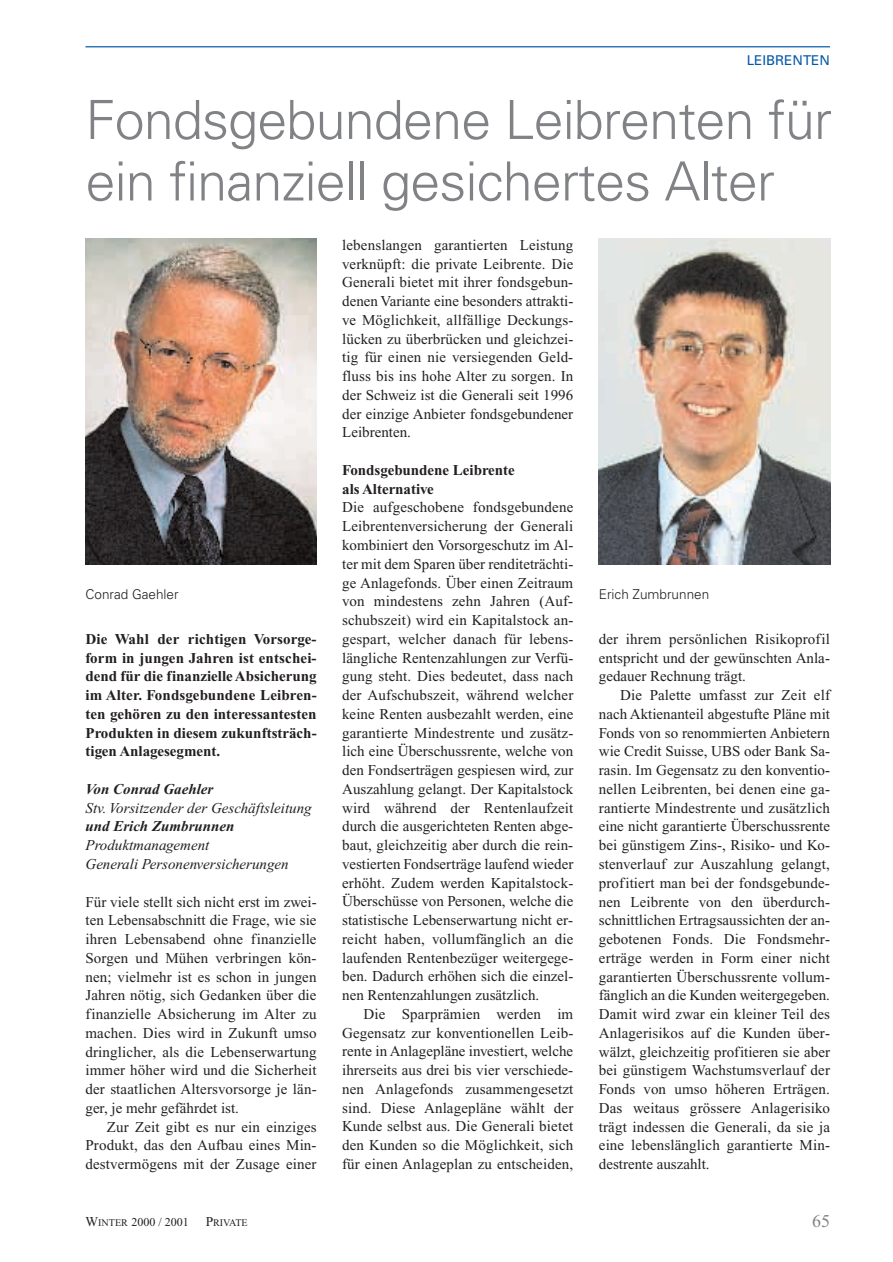
<style>
.page{position:relative;width:893px;height:1262px;background:#fff}
.page>*{position:absolute;margin:0;border:0;box-sizing:border-box;transform-origin:0 0}
.t1{font:300 54px/61.5px "Univers";letter-spacing:-.015em;color:#808285}
.t2{font:18px "Times New Roman";color:#808285}
.t3{font:15px/18.8px "Times New Roman";color:#231f20;text-align:justify}
.t4{font:700 15px/18.8px "Times New Roman";color:#231f20;text-align:justify}
.t5{font:italic 15px/18.8px "Times New Roman";color:#231f20}
.t6{font:italic 700 15px "Times New Roman";color:#231f20}
.t7{font:300 13.5px "Univers";color:#231f20}
.t8{font:13.5px "Univers";color:#0157a8}
.t9{font:10.2px "Times New Roman";color:#231f20}
.s1{font-size:13.5px}
.s2{font-size:12px}
</style>
<div class="page">
<hr style="left:85px;top:46px;width:745px;height:1px;background:#0157a8">
<img style="left:85px;top:238px;width:231px;height:326px">
<img style="left:599px;top:238px;width:231px;height:326px">
<p class="t8" style="left:746px;top:55px;width:85px">LEIBRENTEN</p>
<h1 class="t1" style="left:85px;top:94px;width:748px">Fondsgebundene Leibrenten für ein finanziell gesichertes Alter</h1>
<p class="t3" style="left:342px;top:237px;width:233px">lebenslangen garantierten Leistung verknüpft: die private Leibrente. Die Generali bietet mit ihrer fondsgebun&shy;denen Variante eine besonders attrakti&shy;ve Möglichkeit, allfällige Deckungs&shy;lücken zu überbrücken und gleichzei&shy;tig für einen nie versiegenden Geld&shy;fluss bis ins hohe Alter zu sorgen. In der Schweiz ist die Generali seit 1996 der einzige Anbieter fondsgebundener Leibrenten.</p>
<p class="t4" style="left:342px;top:462px;width:174px">Fondsgebundene Leibrente als Alternative</p>
<p class="t3" style="left:342px;top:499px;width:233px">Die aufgeschobene fondsgebundene Leibrentenversicherung der Generali kombiniert den Vorsorgeschutz im Al&shy;ter mit dem Sparen über renditeträchti&shy;ge Anlagefonds. Über einen Zeitraum von mindestens zehn Jahren (Auf&shy;schubszeit) wird ein Kapitalstock an&shy;gespart, welcher danach für lebens&shy;längliche Rentenzahlungen zur Verfü&shy;gung steht. Dies bedeutet, dass nach der Aufschubszeit, während welcher keine Renten ausbezahlt werden, eine garantierte Mindestrente und zusätz&shy;lich eine Überschussrente, welche von den Fondserträgen gespiesen wird, zur Auszahlung gelangt. Der Kapitalstock wird während der Rentenlaufzeit durch die ausgerichteten Renten abge&shy;baut, gleichzeitig aber durch die rein&shy;vestierten Fondserträge laufend wieder erhöht. Zudem werden Kapitalstock-Überschüsse von Personen, welche die statistische Lebenserwartung nicht er&shy;reicht haben, vollumfänglich an die laufenden Rentenbezüger weitergege&shy;ben. Dadurch erhöhen sich die einzel&shy;nen Rentenzahlungen zusätzlich.</p>
<p class="t3" style="left:342px;top:1006px;width:233px;text-indent:21px">Die Sparprämien werden im Gegensatz zur konventionellen Leib&shy;rente in Anlagepläne investiert, welche ihrerseits aus drei bis vier verschiede&shy;nen Anlagefonds zusammengesetzt sind. Diese Anlagepläne wählt der Kunde selbst aus. Die Generali bietet den Kunden so die Möglichkeit, sich für einen Anlageplan zu entscheiden,</p>
<p class="t7" style="left:85px;top:589px;width:95px">Conrad Gaehler</p>
<p class="t7" style="left:599px;top:589px;width:112px">Erich Zumbrunnen</p>
<p class="t3" style="left:599px;top:631px;width:233px">der ihrem persönlichen Risikoprofil entspricht und der gewünschten Anla&shy;gedauer Rechnung trägt.</p>
<p class="t3" style="left:599px;top:687px;width:233px;text-indent:21px">Die Palette umfasst zur Zeit elf nach Aktienanteil abgestufte Pläne mit Fonds von so renommierten Anbietern wie Credit Suisse, UBS oder Bank Sa&shy;rasin. Im Gegensatz zu den konventio&shy;nellen Leibrenten, bei denen eine ga&shy;rantierte Mindestrente und zusätzlich eine nicht garantierte Überschussrente bei günstigem Zins-, Risiko- und Ko&shy;stenverlauf zur Auszahlung gelangt, profitiert man bei der fondsgebunde&shy;nen Leibrente von den überdurch&shy;schnittlichen Ertragsaussichten der an&shy;gebotenen Fonds. Die Fondsmehr&shy;erträge werden in Form einer nicht garantierten Überschussrente vollum&shy;fänglich an die Kunden weitergegeben.<br>Damit wird zwar ein kleiner Teil des Anlagerisikos auf die Kunden über&shy;wälzt, gleichzeitig profitieren sie aber bei günstigem Wachstumsverlauf der Fonds von umso höheren Erträgen.<br>Das weitaus grössere Anlagerisiko trägt indessen die Generali, da sie ja eine lebenslänglich garantierte Min&shy;destrente auszahlt.</p>
<p class="t4" style="left:85px;top:631px;width:233px">Die Wahl der richtigen Vorsorge&shy;form in jungen Jahren ist entschei&shy;dend für die finanzielle Absicherung im Alter. Fondsgebundene Leibren&shy;ten gehören zu den interessantesten Produkten in diesem zukunftsträch&shy;tigen Anlagesegment.</p>
<p class="t6" style="left:85px;top:784px;width:129px">Von Conrad Gaehler</p>
<p class="t5" style="left:85px;top:799px;width:228px">Stv. Vorsitzender der Geschäftsleitung</p>
<p class="t6" style="left:85px;top:821px;width:151px">und Erich Zumbrunnen</p>
<p class="t5" style="left:85px;top:837px;width:205px">Produktmanagement<br>Generali Personenversicherungen</p>
<p class="t3" style="left:85px;top:893px;width:233px">Für viele stellt sich nicht erst im zwei&shy;ten Lebensabschnitt die Frage, wie sie ihren Lebensabend ohne finanzielle Sorgen und Mühen verbringen kön&shy;nen; vielmehr ist es schon in jungen Jahren nötig, sich Gedanken über die finanzielle Absicherung im Alter zu machen. Dies wird in Zukunft umso dringlicher, als die Lebenserwartung immer höher wird und die Sicherheit der staatlichen Altersvorsorge je län&shy;ger, je mehr gefährdet ist.</p>
<p class="t3" style="left:85px;top:1118px;width:233px;text-indent:21px">Zur Zeit gibt es nur ein einziges Produkt, das den Aufbau eines Min&shy;destvermögens mit der Zusage einer</p>
<p class="t9" style="left:85px;top:1218px;width:164px"><span class="s1">W</span>INTER <span class="s2">2000 / 2001</span> <span class="s1">P</span>RIVATE</p>
<p class="t2" style="left:812px;top:1214px;width:19px">65</p>
</div>
